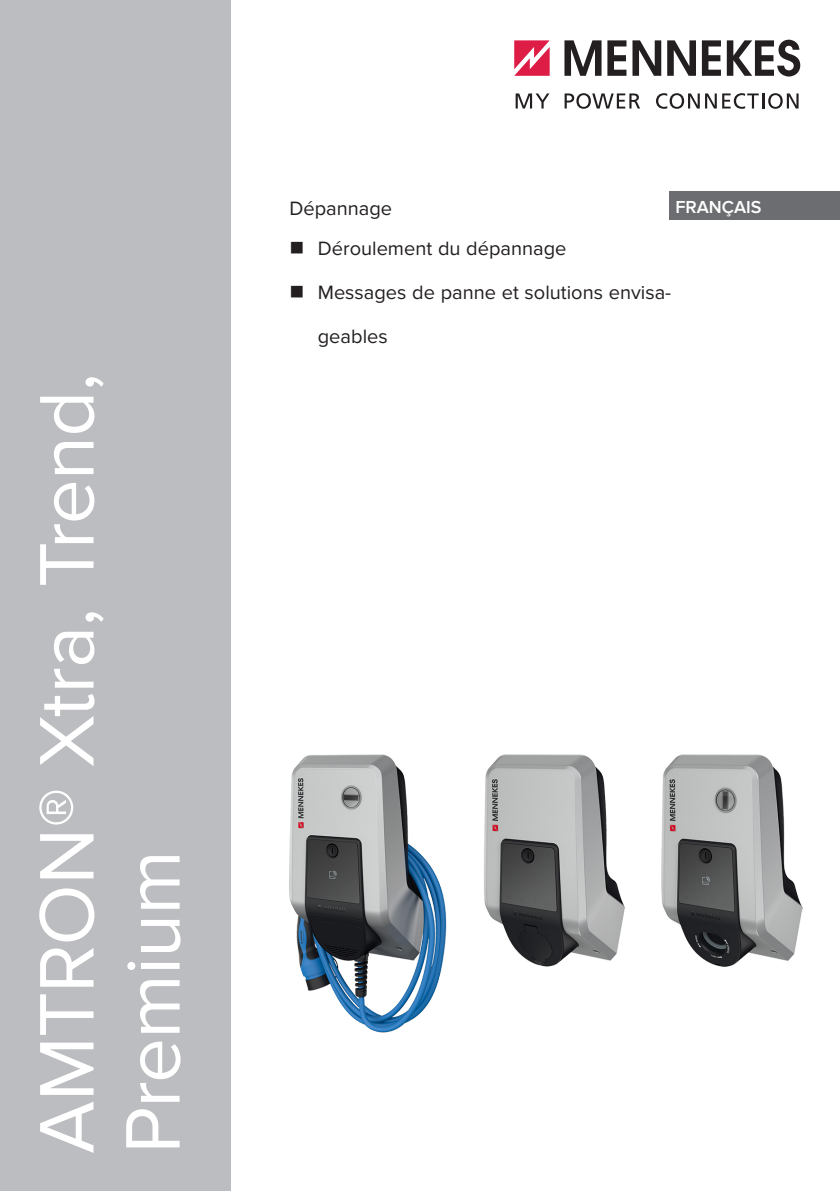
<style>
.page{position:relative;width:840px;height:1191px;background:#fff}
.page>*{position:absolute;margin:0;border:0;box-sizing:border-box;transform-origin:0 0}
.t1{font:80px/86px "Proxima Nova";letter-spacing:-.01em;color:#fff}
.t2{font:20px/39.8px "Proxima Nova";color:#231f20}
.t3{font:600 18px "Proxima Nova";color:#fff}
</style>
<div class="page">
<svg style="left:515px;top:93px;width:34px;height:15px"></svg>
<svg style="left:564px;top:93px;width:75px;height:16px"></svg>
<svg style="left:656px;top:93px;width:142px;height:16px"></svg>
<svg style="left:514px;top:40px;width:35px;height:36px"></svg>
<svg style="left:564px;top:40px;width:37px;height:36px"></svg>
<svg style="left:607px;top:40px;width:19px;height:36px"></svg>
<svg style="left:632px;top:40px;width:63px;height:36px"></svg>
<svg style="left:701px;top:40px;width:19px;height:36px"></svg>
<svg style="left:726px;top:40px;width:73px;height:36px"></svg>
<div style="left:0;top:0;width:230px;height:1191px;background:#bcbdc0"></div>
<div style="left:669px;top:191px;width:170px;height:28px;background:#6c6d70"></div>
<img style="left:289px;top:754px;width:514px;height:279px">
<h1 class="t1" style="left:27px;top:1153px;width:782px;rotate:-90deg">AMTRON® Xtra, Trend,<br>Premium</h1>
<p class="t3" style="left:675px;top:196px;width:88px">FRANÇAIS</p>
<p class="t2" style="left:317px;top:189px;width:250px;text-indent:-28px">Dépannage<br>Déroulement du dépannage</p>
<p class="t2" style="left:317px;top:273px;width:355px">Messages de panne et solutions envisa-</p>
<p class="t2" style="left:317px;top:317px;width:71px">geables</p>
</div>
